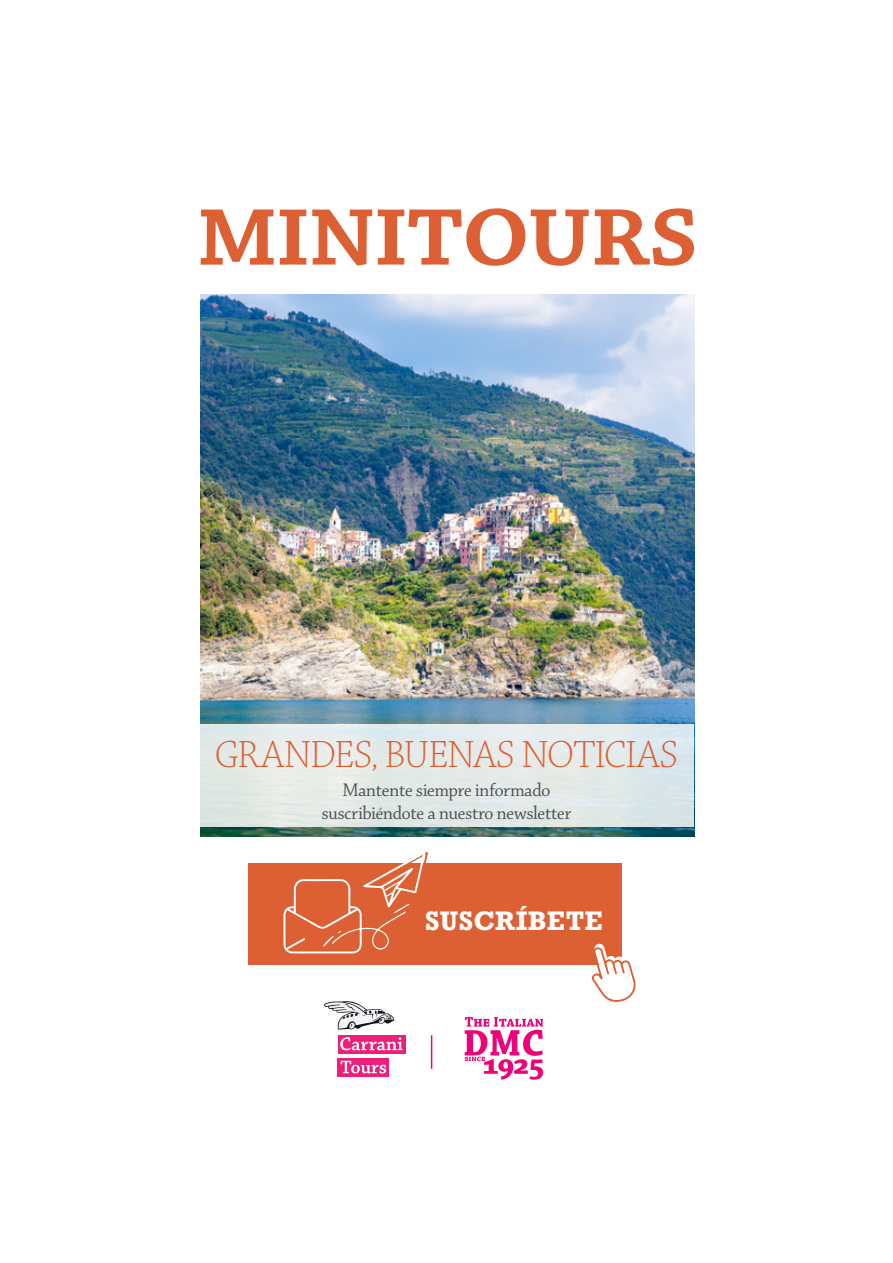
<style>
.page{position:relative;width:893px;height:1263px;background:#fff}
.page>*{position:absolute;margin:0;border:0;box-sizing:border-box;transform-origin:0 0}
.t1{font:40.5px "Chaparral Pro Light Disp";letter-spacing:.005em;color:#dd6034}
.t2{font:700 25.2px "Rockwell";letter-spacing:.015em;color:#fff}
.t3{font:19.5px/23.4px "Chaparral Pro Disp";color:#4b4c4d;text-align:center}
</style>
<div class="page">
<img style="left:201px;top:294px;width:493px;height:543px">
<div style="left:201px;top:724px;width:493px;height:103px;background:linear-gradient(to right,#e6ebe6,#dfe8eb)"></div>
<svg style="left:201px;top:208px;width:493px;height:58px"></svg>
<svg style="left:324px;top:1001px;width:70px;height:28px"></svg>
<div style="left:338px;top:1035px;width:67px;height:19px;background:linear-gradient(to right,#ee1d7b,#ee207c)"></div>
<svg style="left:338px;top:1058px;width:51px;height:18px"></svg>
<svg style="left:340px;top:1037px;width:62px;height:13px"></svg>
<svg style="left:341px;top:1061px;width:45px;height:12px"></svg>
<svg style="left:465px;top:1017px;width:78px;height:63px"></svg>
<hr style="left:431px;top:1035px;width:1px;height:34px;background:#ed0277">
<div style="left:249px;top:863px;width:373px;height:101px;background:#dd6034"></div>
<svg style="left:283px;top:852px;width:145px;height:101px"></svg>
<svg style="left:592px;top:943px;width:44px;height:59px"></svg>
<p class="t1" style="left:215px;top:734px;width:464px">GRANDES, BUENAS NOTICIAS</p>
<p class="t3" style="left:322px;top:779px;width:251px">Mantente siempre informado suscribiéndote a nuestro newsletter</p>
<p class="t2" style="left:425px;top:904px;width:179px">SUSCRÍBETE</p>
</div>
